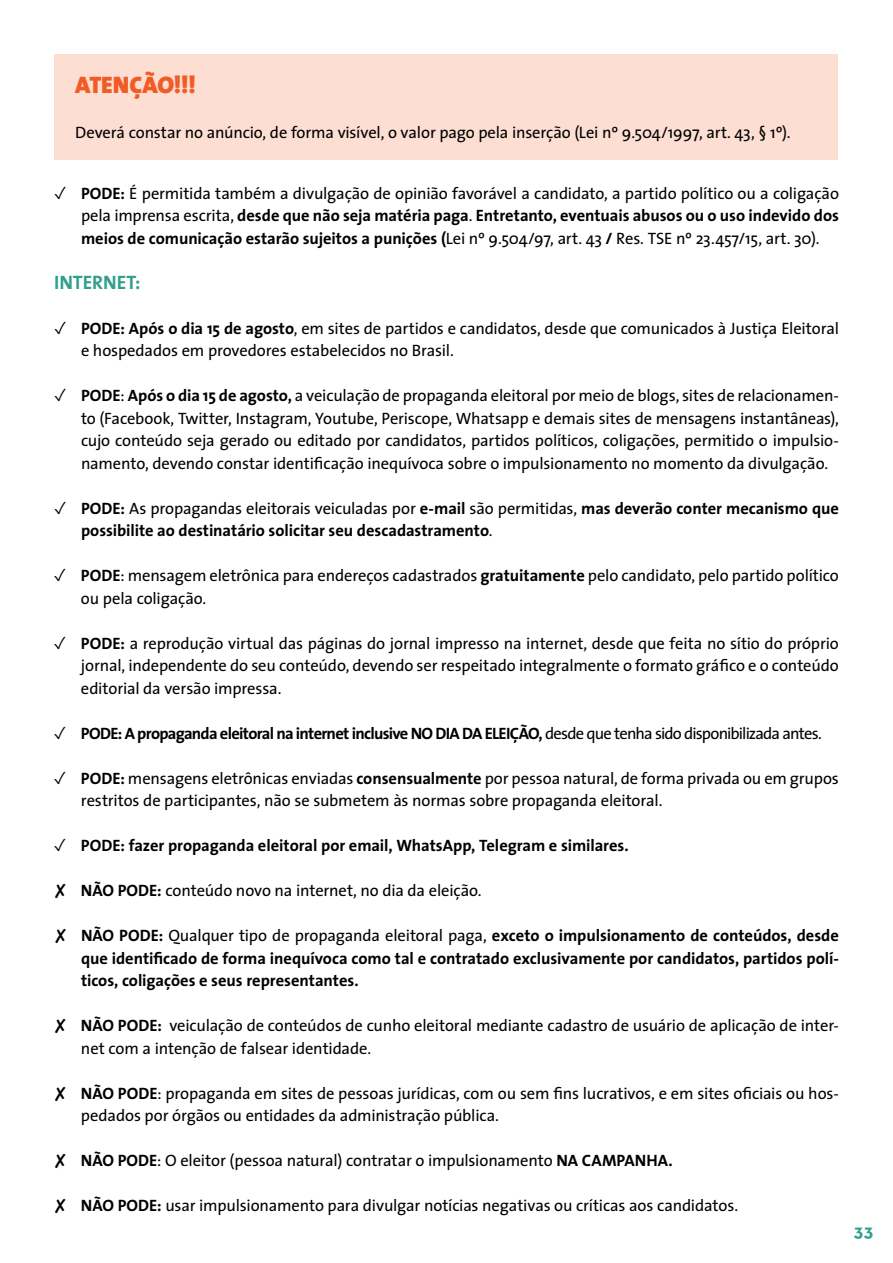
<style>
.page{position:relative;width:893px;height:1263px;background:#fff}
.page>*{position:absolute;margin:0;border:0;box-sizing:border-box;transform-origin:0 0}
.t1{font:900 24px "The Sans";letter-spacing:-.005em;color:#f15b25}
.t2{font:700 19.5px "The Sans";color:#319f8d}
.t3{font:700 18px "Neutra Text";color:#309e8c}
.t4{font:16.5px/22.5px "The Sans";letter-spacing:-.01em;color:#000}
.t5{font:700 16.5px/22.5px "The Sans";letter-spacing:-.005em;color:#000}
.t6{font:700 16.5px "The Sans";letter-spacing:-.04em;color:#000}
.s1{font-weight:700}
.s2{font-weight:400}
</style>
<div class="page">
<div style="left:54px;top:54px;width:783px;height:106px;background:#fcded3"></div>
<h1 class="t1" style="left:75px;top:65px;width:122px">ATENÇÃO!!!</h1>
<p class="t4" style="left:75px;top:121px;width:717px">Deverá constar no anúncio, de forma visível, o valor pago pela inserção (Lei nº 9.504/1997, art. 43, § 1º).</p>
<p class="t4" style="left:81px;top:181px;width:759px;text-align:justify;text-indent:-27px">✓ <span class="s1">PODE:</span> É permitida também a divulgação de opinião favorável a candidato, a partido político ou a coligação pela imprensa escrita, <span class="s1">desde que não seja matéria paga</span>. <span class="s1">Entretanto, eventuais abusos ou o uso indevido dos meios de comunicação estarão sujeitos a punições (</span>Lei nº 9.504/97, art. 43 <span class="s1">/</span> Res. TSE nº 23.457/15, art. 30).</p>
<p class="t2" style="left:54px;top:266px;width:88px">INTERNET:</p>
<p class="t4" style="left:81px;top:316px;width:759px;text-indent:-27px">✓ <span class="s1">PODE: Após o dia 15 de agosto</span>, em sites de partidos e candidatos, desde que comunicados à Justiça Eleitoral e hospedados em provedores estabelecidos no Brasil.</p>
<p class="t4" style="left:81px;top:384px;width:759px;text-align:justify;text-indent:-27px">✓ <span class="s1">PODE</span>: <span class="s1">Após o dia 15 de agosto,</span> a veiculação de propaganda eleitoral por meio de blogs, sites de relacionamen&shy;to (Facebook, Twitter, Instagram, Youtube, Periscope, Whatsapp e demais sites de mensagens instantâneas), cujo conteúdo seja gerado ou editado por candidatos, partidos políticos, coligações, permitido o impulsio&shy;namento, devendo constar identificação inequívoca sobre o impulsionamento no momento da divulgação.</p>
<p class="t5" style="left:81px;top:496px;width:759px;text-indent:-27px">✓ PODE: <span class="s2">As propagandas eleitorais veiculadas por</span> e-mail <span class="s2">são permitidas,</span> mas deverão conter mecanismo que possibilite ao destinatário solicitar seu descadastramento<span class="s2">.</span></p>
<p class="t4" style="left:81px;top:564px;width:759px;text-indent:-27px">✓ <span class="s1">PODE</span>: mensagem eletrônica para endereços cadastrados <span class="s1">gratuitamente</span> pelo candidato, pelo partido político ou pela coligação.</p>
<p class="t4" style="left:81px;top:631px;width:759px;text-align:justify;text-indent:-27px">✓ <span class="s1">PODE:</span> a reprodução virtual das páginas do jornal impresso na internet, desde que feita no sítio do próprio jornal, independente do seu conteúdo, devendo ser respeitado integralmente o formato gráfico e o conteúdo editorial da versão impressa.</p>
<p class="t6" style="left:54px;top:719px;width:769px">✓ PODE: A propaganda eleitoral na internet inclusive NO DIA DA ELEIÇÃO, <span class="s2">desde que tenha sido disponibilizada antes.</span></p>
<p class="t4" style="left:81px;top:766px;width:759px;text-indent:-27px">✓ <span class="s1">PODE:</span> mensagens eletrônicas enviadas <span class="s1">consensualmente</span> por pessoa natural, de forma privada ou em grupos restritos de participantes, não se submetem às normas sobre propaganda eleitoral.</p>
<p class="t5" style="left:54px;top:834px;width:576px">✓ PODE: fazer propaganda eleitoral por email, WhatsApp, Telegram e similares.</p>
<p class="t4" style="left:54px;top:879px;width:429px">✘ <span class="s1">NÃO PODE:</span> conteúdo novo na internet, no dia da eleição.</p>
<p class="t5" style="left:81px;top:924px;width:759px;text-align:justify;text-indent:-27px">✘ NÃO PODE: <span class="s2">Qualquer tipo de propaganda eleitoral paga,</span> exceto o impulsionamento de conteúdos, desde que identificado de forma inequívoca como tal e contratado exclusivamente por candidatos, partidos polí- ticos, coligações e seus representantes.</p>
<p class="t4" style="left:81px;top:1014px;width:759px;text-indent:-27px">✘ <span class="s1">NÃO PODE:</span> veiculação de conteúdos de cunho eleitoral mediante cadastro de usuá rio de aplicação de inter&shy;net com a intenção de falsear identidade.</p>
<p class="t4" style="left:81px;top:1081px;width:759px;text-indent:-27px">✘ <span class="s1">NÃO PODE</span>: propaganda em sites de pessoas jurídicas, com ou sem fins lucrativos, e em sites oficiais ou hos&shy;pedados por órgãos ou entidades da administração pú blica.</p>
<p class="t4" style="left:54px;top:1149px;width:620px">✘ <span class="s1">NÃO PODE</span>: O eleitor (pessoa natural) contratar o impulsionamento <span class="s1">NA CAMPANHA.</span></p>
<p class="t4" style="left:54px;top:1194px;width:686px">✘ <span class="s1">NÃO PODE:</span> usar impulsionamento para divulgar notícias negativas ou críticas aos candidatos.</p>
<p class="t3" style="left:854px;top:1219px;width:21px">33</p>
</div>
